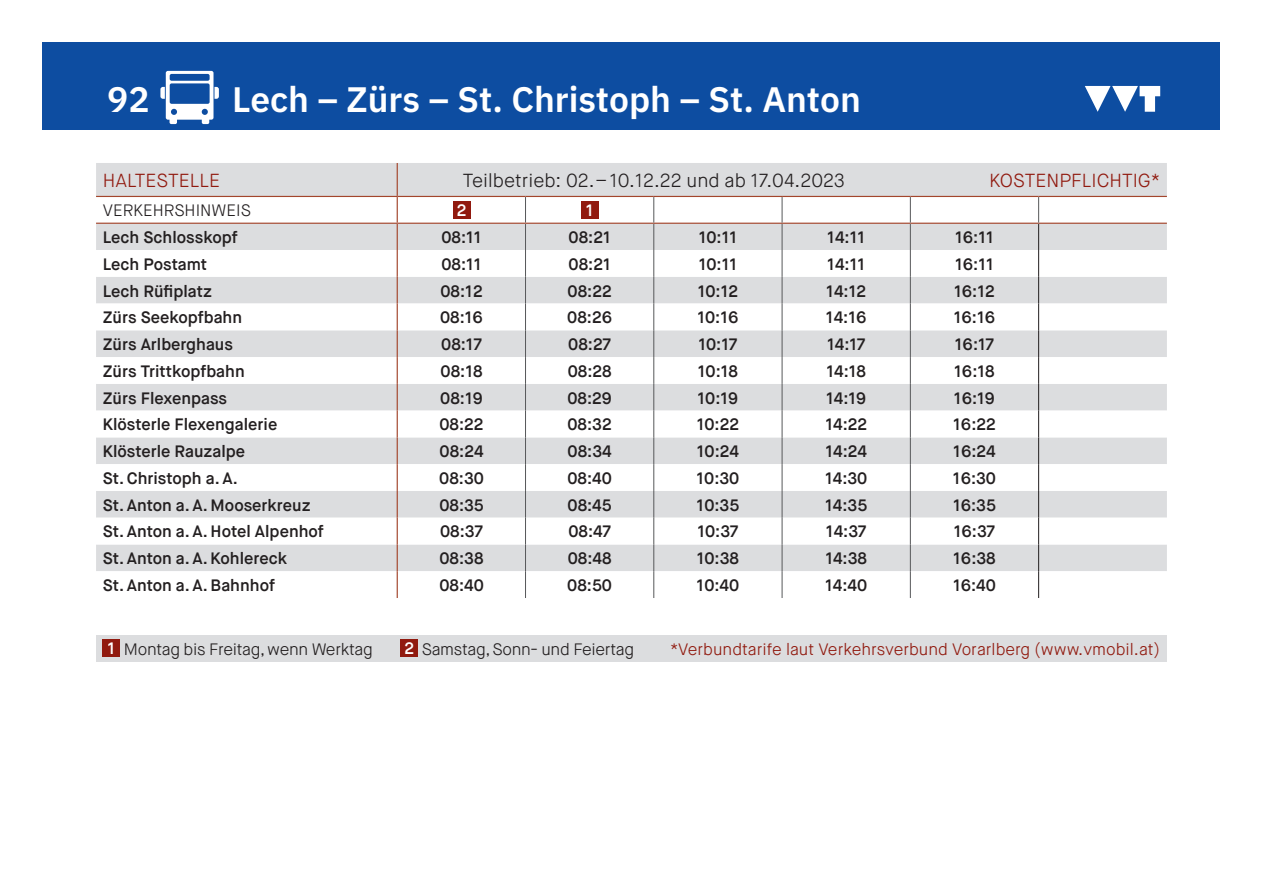
<style>
.page{position:relative;width:1263px;height:893px;background:#fff}
.page>*{position:absolute;margin:0;border:0;box-sizing:border-box;transform-origin:0 0}
.Plantitel{font:600 35.4px "IBM Plex Sans";color:#fff}
.t1{font:300 18.9px "Maison Neue";color:#231f20}
.t2{font:300 18.9px "Maison Neue";color:#911a0f}
.Uhrzeit_Tabelle{font:600 16.5px "Maison Neue";color:#231f20}
.t3{font:300 16.5px "Maison Neue";color:#911a0f}
.t4{font:300 16.5px "Maison Neue";letter-spacing:-.02em;color:#231f20}
.t5{font:300 16.5px "Maison Neue";color:#231f20}
.t6{font:600 16.5px "Maison Neue";color:#fff}
</style>
<div class="page">
<div style="left:43px;top:43px;width:1177px;height:87px;background:#0d4da1"></div>
<svg style="left:1085px;top:86px;width:75px;height:26px"></svg>
<svg style="left:160px;top:71px;width:59px;height:53px"></svg>
<div style="left:96px;top:163px;width:1071px;height:33px;background:#dcdddf"></div>
<svg style="left:96px;top:197px;width:1071px;height:401px"></svg>
<svg style="left:525px;top:197px;width:1px;height:401px"></svg>
<hr style="left:96px;top:196px;width:301px;height:1px;background:#a3462d">
<hr style="left:397px;top:196px;width:128px;height:1px;background:#a3462d">
<hr style="left:525px;top:196px;width:129px;height:1px;background:#a3462d">
<hr style="left:654px;top:196px;width:128px;height:1px;background:#a3462d">
<hr style="left:782px;top:196px;width:128px;height:1px;background:#a3462d">
<hr style="left:910px;top:196px;width:129px;height:1px;background:#a3462d">
<hr style="left:1039px;top:196px;width:128px;height:1px;background:#a3462d">
<hr style="left:96px;top:223px;width:301px;height:1px;background:#a3462d">
<hr style="left:397px;top:223px;width:128px;height:1px;background:#a3462d">
<hr style="left:525px;top:223px;width:129px;height:1px;background:#a3462d">
<hr style="left:654px;top:223px;width:128px;height:1px;background:#a3462d">
<hr style="left:782px;top:223px;width:128px;height:1px;background:#a3462d">
<hr style="left:910px;top:223px;width:129px;height:1px;background:#a3462d">
<hr style="left:1039px;top:223px;width:128px;height:1px;background:#a3462d">
<hr style="left:397px;top:163px;width:1px;height:33px;background:#a3462d">
<svg style="left:397px;top:197px;width:1px;height:401px"></svg>
<svg style="left:653px;top:197px;width:1px;height:401px"></svg>
<svg style="left:782px;top:197px;width:1px;height:401px"></svg>
<svg style="left:910px;top:197px;width:1px;height:401px"></svg>
<svg style="left:1038px;top:197px;width:1px;height:401px"></svg>
<div style="left:453px;top:202px;width:17px;height:17px;background:#911a0f"></div>
<div style="left:581px;top:202px;width:17px;height:17px;background:#911a0f"></div>
<div style="left:96px;top:635px;width:1071px;height:27px;background:#dcdddf"></div>
<div style="left:400px;top:639px;width:18px;height:18px;background:#911a0f"></div>
<div style="left:103px;top:639px;width:17px;height:18px;background:#911a0f"></div>
<p class="Plantitel" style="left:107px;top:71px;width:44px">92</p>
<p class="Plantitel" style="left:232px;top:71px;width:630px">Lech – Zürs – St. Christoph – St. Anton</p>
<p class="t2" style="left:103px;top:168px;width:119px">HALTESTELLE</p>
<p class="t1" style="left:463px;top:168px;width:383px">Teilbetrieb: 02.–10.12.22 und ab 17.04.2023</p>
<p class="t2" style="left:989px;top:168px;width:172px">KOSTENPFLICHTIG*</p>
<p class="t5" style="left:103px;top:200px;width:150px">VERKEHRSHINWEIS</p>
<p class="t6" style="left:457px;top:200px;width:11px">2</p>
<p class="t6" style="left:586px;top:200px;width:9px">1</p>
<p class="Uhrzeit_Tabelle" style="left:103px;top:227px;width:136px">Lech Schlosskopf</p>
<p class="Uhrzeit_Tabelle" style="left:441px;top:227px;width:42px">08:11</p>
<p class="Uhrzeit_Tabelle" style="left:569px;top:227px;width:44px">08:21</p>
<p class="Uhrzeit_Tabelle" style="left:699px;top:227px;width:40px">10:11</p>
<p class="Uhrzeit_Tabelle" style="left:827px;top:227px;width:39px">14:11</p>
<p class="Uhrzeit_Tabelle" style="left:955px;top:227px;width:40px">16:11</p>
<p class="Uhrzeit_Tabelle" style="left:103px;top:254px;width:106px">Lech Postamt</p>
<p class="Uhrzeit_Tabelle" style="left:441px;top:254px;width:42px">08:11</p>
<p class="Uhrzeit_Tabelle" style="left:569px;top:254px;width:44px">08:21</p>
<p class="Uhrzeit_Tabelle" style="left:699px;top:254px;width:40px">10:11</p>
<p class="Uhrzeit_Tabelle" style="left:827px;top:254px;width:39px">14:11</p>
<p class="Uhrzeit_Tabelle" style="left:955px;top:254px;width:40px">16:11</p>
<p class="Uhrzeit_Tabelle" style="left:103px;top:280px;width:111px">Lech Rüfiplatz</p>
<p class="Uhrzeit_Tabelle" style="left:440px;top:280px;width:44px">08:12</p>
<p class="Uhrzeit_Tabelle" style="left:568px;top:280px;width:46px">08:22</p>
<p class="Uhrzeit_Tabelle" style="left:698px;top:280px;width:42px">10:12</p>
<p class="Uhrzeit_Tabelle" style="left:826px;top:280px;width:41px">14:12</p>
<p class="Uhrzeit_Tabelle" style="left:954px;top:280px;width:42px">16:12</p>
<p class="Uhrzeit_Tabelle" style="left:103px;top:307px;width:141px">Zürs Seekopfbahn</p>
<p class="Uhrzeit_Tabelle" style="left:440px;top:307px;width:44px">08:16</p>
<p class="Uhrzeit_Tabelle" style="left:567px;top:307px;width:46px">08:26</p>
<p class="Uhrzeit_Tabelle" style="left:697px;top:307px;width:43px">10:16</p>
<p class="Uhrzeit_Tabelle" style="left:826px;top:307px;width:42px">14:16</p>
<p class="Uhrzeit_Tabelle" style="left:954px;top:307px;width:43px">16:16</p>
<p class="Uhrzeit_Tabelle" style="left:103px;top:334px;width:132px">Zürs Arlberghaus</p>
<p class="Uhrzeit_Tabelle" style="left:441px;top:334px;width:42px">08:17</p>
<p class="Uhrzeit_Tabelle" style="left:568px;top:334px;width:44px">08:27</p>
<p class="Uhrzeit_Tabelle" style="left:698px;top:334px;width:40px">10:17</p>
<p class="Uhrzeit_Tabelle" style="left:827px;top:334px;width:40px">14:17</p>
<p class="Uhrzeit_Tabelle" style="left:955px;top:334px;width:41px">16:17</p>
<p class="Uhrzeit_Tabelle" style="left:103px;top:361px;width:144px">Zürs Trittkopfbahn</p>
<p class="Uhrzeit_Tabelle" style="left:441px;top:361px;width:44px">08:18</p>
<p class="Uhrzeit_Tabelle" style="left:568px;top:361px;width:45px">08:28</p>
<p class="Uhrzeit_Tabelle" style="left:698px;top:361px;width:42px">10:18</p>
<p class="Uhrzeit_Tabelle" style="left:826px;top:361px;width:41px">14:18</p>
<p class="Uhrzeit_Tabelle" style="left:954px;top:361px;width:42px">16:18</p>
<p class="Uhrzeit_Tabelle" style="left:103px;top:387px;width:126px">Zürs Flexenpass</p>
<p class="Uhrzeit_Tabelle" style="left:440px;top:387px;width:44px">08:19</p>
<p class="Uhrzeit_Tabelle" style="left:567px;top:387px;width:46px">08:29</p>
<p class="Uhrzeit_Tabelle" style="left:697px;top:387px;width:42px">10:19</p>
<p class="Uhrzeit_Tabelle" style="left:826px;top:387px;width:42px">14:19</p>
<p class="Uhrzeit_Tabelle" style="left:954px;top:387px;width:43px">16:19</p>
<p class="Uhrzeit_Tabelle" style="left:103px;top:414px;width:176px">Klösterle Flexengalerie</p>
<p class="Uhrzeit_Tabelle" style="left:439px;top:414px;width:46px">08:22</p>
<p class="Uhrzeit_Tabelle" style="left:567px;top:414px;width:46px">08:32</p>
<p class="Uhrzeit_Tabelle" style="left:697px;top:414px;width:44px">10:22</p>
<p class="Uhrzeit_Tabelle" style="left:825px;top:414px;width:43px">14:22</p>
<p class="Uhrzeit_Tabelle" style="left:953px;top:414px;width:44px">16:22</p>
<p class="Uhrzeit_Tabelle" style="left:103px;top:441px;width:144px">Klösterle Rauzalpe</p>
<p class="Uhrzeit_Tabelle" style="left:440px;top:441px;width:46px">08:24</p>
<p class="Uhrzeit_Tabelle" style="left:568px;top:441px;width:46px">08:34</p>
<p class="Uhrzeit_Tabelle" style="left:697px;top:441px;width:44px">10:24</p>
<p class="Uhrzeit_Tabelle" style="left:825px;top:441px;width:43px">14:24</p>
<p class="Uhrzeit_Tabelle" style="left:953px;top:441px;width:44px">16:24</p>
<p class="Uhrzeit_Tabelle" style="left:103px;top:468px;width:137px">St. Christoph a. A.</p>
<p class="Uhrzeit_Tabelle" style="left:439px;top:468px;width:46px">08:30</p>
<p class="Uhrzeit_Tabelle" style="left:567px;top:468px;width:46px">08:40</p>
<p class="Uhrzeit_Tabelle" style="left:696px;top:468px;width:44px">10:30</p>
<p class="Uhrzeit_Tabelle" style="left:825px;top:468px;width:44px">14:30</p>
<p class="Uhrzeit_Tabelle" style="left:953px;top:468px;width:45px">16:30</p>
<p class="Uhrzeit_Tabelle" style="left:103px;top:495px;width:209px">St. Anton a. A. Mooserkreuz</p>
<p class="Uhrzeit_Tabelle" style="left:439px;top:495px;width:46px">08:35</p>
<p class="Uhrzeit_Tabelle" style="left:567px;top:495px;width:46px">08:45</p>
<p class="Uhrzeit_Tabelle" style="left:697px;top:495px;width:44px">10:35</p>
<p class="Uhrzeit_Tabelle" style="left:825px;top:495px;width:44px">14:35</p>
<p class="Uhrzeit_Tabelle" style="left:953px;top:495px;width:44px">16:35</p>
<p class="Uhrzeit_Tabelle" style="left:103px;top:521px;width:222px">St. Anton a. A. Hotel Alpenhof</p>
<p class="Uhrzeit_Tabelle" style="left:440px;top:521px;width:44px">08:37</p>
<p class="Uhrzeit_Tabelle" style="left:568px;top:521px;width:44px">08:47</p>
<p class="Uhrzeit_Tabelle" style="left:697px;top:521px;width:43px">10:37</p>
<p class="Uhrzeit_Tabelle" style="left:826px;top:521px;width:42px">14:37</p>
<p class="Uhrzeit_Tabelle" style="left:954px;top:521px;width:43px">16:37</p>
<p class="Uhrzeit_Tabelle" style="left:103px;top:548px;width:186px">St. Anton a. A. Kohlereck</p>
<p class="Uhrzeit_Tabelle" style="left:439px;top:548px;width:46px">08:38</p>
<p class="Uhrzeit_Tabelle" style="left:568px;top:548px;width:45px">08:48</p>
<p class="Uhrzeit_Tabelle" style="left:697px;top:548px;width:44px">10:38</p>
<p class="Uhrzeit_Tabelle" style="left:825px;top:548px;width:43px">14:38</p>
<p class="Uhrzeit_Tabelle" style="left:953px;top:548px;width:44px">16:38</p>
<p class="Uhrzeit_Tabelle" style="left:103px;top:575px;width:174px">St. Anton a. A. Bahnhof</p>
<p class="Uhrzeit_Tabelle" style="left:439px;top:575px;width:46px">08:40</p>
<p class="Uhrzeit_Tabelle" style="left:567px;top:575px;width:46px">08:50</p>
<p class="Uhrzeit_Tabelle" style="left:697px;top:575px;width:44px">10:40</p>
<p class="Uhrzeit_Tabelle" style="left:825px;top:575px;width:44px">14:40</p>
<p class="Uhrzeit_Tabelle" style="left:953px;top:575px;width:44px">16:40</p>
<p class="t6" style="left:108px;top:638px;width:9px">1</p>
<p class="t4" style="left:124px;top:638px;width:250px">Montag bis Freitag, wenn Werktag</p>
<p class="t6" style="left:404px;top:638px;width:11px">2</p>
<p class="t4" style="left:422px;top:638px;width:214px">Samstag, Sonn- und Feiertag</p>
<p class="t3" style="left:670px;top:638px;width:492px">*Verbundtarife laut Verkehrsverbund Vorarlberg (www.vmobil.at)</p>
</div>
